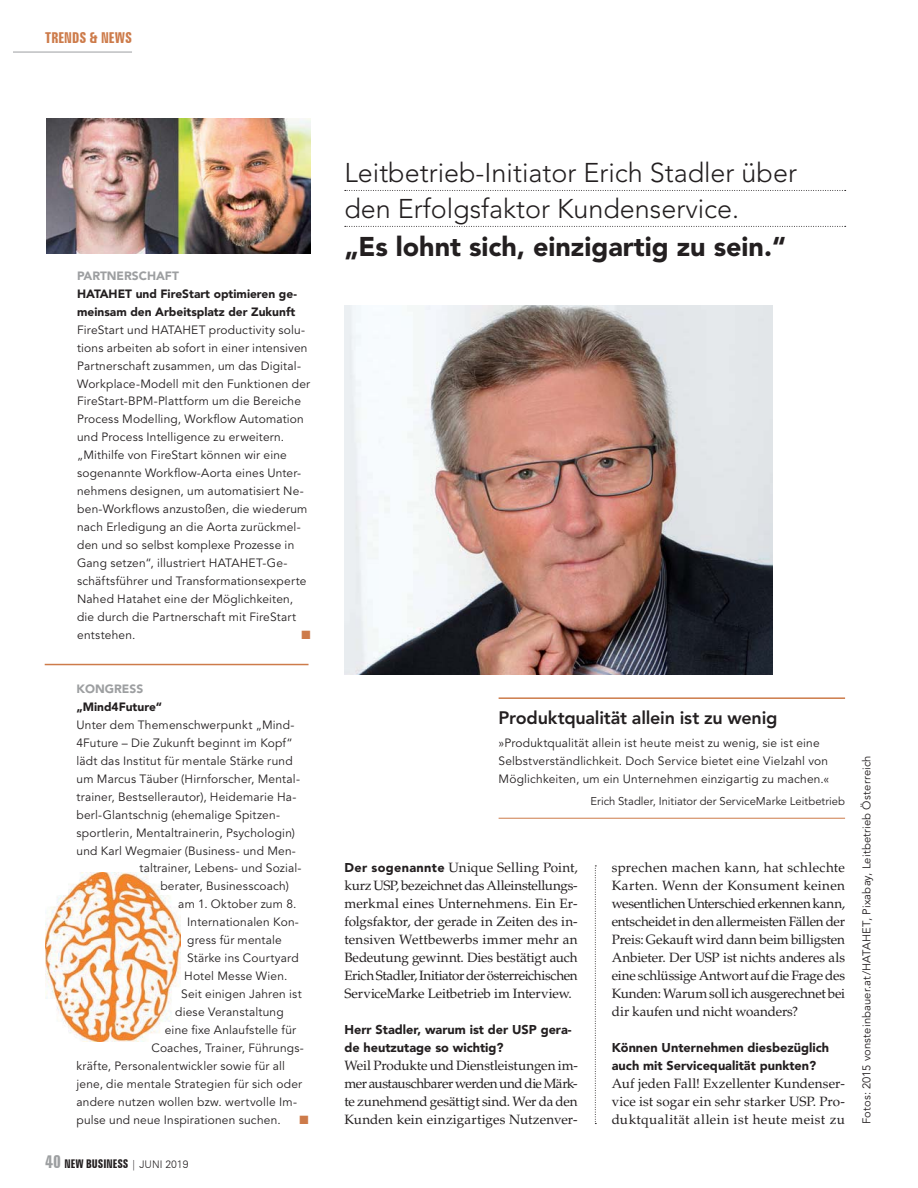
<style>
.page{position:relative;width:918px;height:1188px;background:#fff}
.page>*{position:absolute;margin:0;border:0;box-sizing:border-box;transform-origin:0 0}
.t1{font:300 27px/35.8px "Avenir LT Std";color:#231f20}
.t2{font:900 27px "Avenir LT Std";color:#231f20}
.t3{font:800 18px "Avenir LT Std";letter-spacing:-.015em;color:#231f20}
.t4{font:700 extra-condensed 15px "Zurich BT";color:#cd7b4a}
.t5{font:13.5px/18px "Palatino LT Std";color:#231f20;text-align:justify}
.t6{font:900 12.75px/18px "Avenir LT Std";color:#231f20}
.t7{font:12px/18px "Avenir LT Std";letter-spacing:.015em;color:#231f20}
.t8{font:900 12px/18px "Avenir LT Std";color:#231f20}
.t9{font:700 extra-condensed 12px "Zurich BT";color:#231f20}
.t10{font:900 12px "Avenir LT Std";color:#9d9fa1}
.t11{font:12px "Zapf Dingbats Std";color:#cd7b4a}
.t12{font:11.25px "Avenir LT Std";letter-spacing:.01em;color:#231f20}
.s1{font-size:18px;color:#9d9fa1}
.s2{font-weight:300;font-stretch:normal;font-size:10.5px}
.s3{font-family:"Avenir LT Std";font-weight:900;font-size:12.75px}
</style>
<div class="page">
<hr style="left:13px;top:52px;width:119px;height:1px;background:#9d9fa1">
<img style="left:45px;top:872px;width:136px;height:170px">
<hr style="left:499px;top:697px;width:346px;height:2px;background:#cd7b4a">
<hr style="left:499px;top:818px;width:346px;height:1px;background:#cd7b4a">
<img style="left:344px;top:305px;width:429px;height:370px">
<svg style="left:595px;top:866px;width:1px;height:258px"></svg>
<svg style="left:345px;top:190px;width:501px;height:1px"></svg>
<svg style="left:345px;top:226px;width:501px;height:1px"></svg>
<hr style="left:45px;top:664px;width:264px;height:1px;background:#cd7b4a">
<img style="left:46px;top:119px;width:264px;height:134px">
<p class="t4" style="left:45px;top:29px;width:88px">TRENDS &amp; NEWS</p>
<p class="t10" style="left:77px;top:270px;width:103px">PARTNERSCHAFT</p>
<p class="t8" style="left:77px;top:285px;width:221px">HATAHET und FireStart optimieren ge&shy;meinsam den Arbeitsplatz der Zukunft</p>
<p class="t7" style="left:77px;top:321px;width:235px">FireStart und HATAHET productivity solu&shy;tions arbeiten ab sofort in einer intensiven Partnerschaft zusammen, um das Digital-Workplace-Modell mit den Funktionen der FireStart-BPM-Plattform um die Bereiche Process Modelling, Workflow Automation und Process Intelligence zu erweitern. „Mithilfe von FireStart können wir eine sogenannte Workflow-Aorta eines Unter&shy;nehmens designen, um automatisiert Ne&shy;ben-Workflows anzustoßen, die wiederum nach Erledigung an die Aorta zurückmel&shy;den und so selbst komplexe Prozesse in Gang setzen“, illustriert HATAHET-Ge&shy;schäftsführer und Transformationsexperte Nahed Hatahet eine der Möglichkeiten, die durch die Partnerschaft mit FireStart entstehen.</p>
<p class="t11" style="left:301px;top:628px;width:11px">■</p>
<p class="t10" style="left:77px;top:684px;width:68px">KONGRESS</p>
<p class="t8" style="left:77px;top:699px;width:87px">„Mind4Future“</p>
<p class="t7" style="left:77px;top:717px;width:219px">Unter dem Themenschwerpunkt „Mind-</p>
<p class="t7" style="left:77px;top:735px;width:218px">4Future – Die Zukunft beginnt im Kopf“</p>
<p class="t7" style="left:77px;top:752px;width:218px">lädt das Institut für mentale Stärke rund</p>
<p class="t7" style="left:77px;top:770px;width:225px">um Marcus Täuber (Hirnforscher, Mental-</p>
<p class="t7" style="left:77px;top:788px;width:221px">trainer, Bestsellerautor), Heidemarie Ha-</p>
<p class="t7" style="left:77px;top:806px;width:205px">berl-Glantschnig (ehemalige Spitzen-</p>
<p class="t7" style="left:77px;top:824px;width:220px">sportlerin, Mentaltrainerin, Psychologin)</p>
<p class="t7" style="left:77px;top:842px;width:221px">und Karl Wegmaier (Business- und Men-</p>
<p class="t7" style="left:139px;top:860px;width:164px">taltrainer, Lebens- und Sozial-</p>
<p class="t7" style="left:160px;top:878px;width:130px">berater, Businesscoach)</p>
<p class="t7" style="left:178px;top:896px;width:120px">am 1. Oktober zum 8.</p>
<p class="t7" style="left:187px;top:914px;width:113px">Internationalen Kon-</p>
<p class="t7" style="left:187px;top:932px;width:96px">gress für mentale</p>
<p class="t7" style="left:187px;top:950px;width:113px">Stärke ins Courtyard</p>
<p class="t7" style="left:184px;top:968px;width:105px">Hotel Messe Wien.</p>
<p class="t7" style="left:181px;top:986px;width:122px">Seit einigen Jahren ist</p>
<p class="t7" style="left:175px;top:1004px;width:110px">diese Veranstaltung</p>
<p class="t7" style="left:165px;top:1022px;width:133px">eine fixe Anlaufstelle für</p>
<p class="t7" style="left:151px;top:1040px;width:154px">Coaches, Trainer, Führungs-</p>
<p class="t7" style="left:77px;top:1058px;width:210px">kräfte, Personalentwickler sowie für all</p>
<p class="t7" style="left:77px;top:1076px;width:227px">jene, die mentale Strategien für sich oder</p>
<p class="t7" style="left:77px;top:1094px;width:222px">andere nutzen wollen bzw. wertvolle Im-</p>
<p class="t7" style="left:77px;top:1112px;width:206px">pulse und neue Inspirationen suchen.</p>
<p class="t11" style="left:299px;top:1113px;width:11px">■</p>
<p class="t9" style="left:45px;top:1157px;width:145px"><span class="s1">40</span> NEW BUSINESS <span class="s2">| JUNI 2019</span></p>
<h1 class="t1" style="left:344px;top:156px;width:454px">Leitbetrieb-Initiator Erich Stadler über den Erfolgsfaktor Kundenservice.</h1>
<h1 class="t2" style="left:344px;top:235px;width:443px">„Es lohnt sich, einzigartig zu sein.“</h1>
<h2 class="t3" style="left:499px;top:710px;width:280px">Produktqualität allein ist zu wenig</h2>
<p class="t7" style="left:499px;top:735px;width:332px">»Produktqualität allein ist heute meist zu wenig, sie ist eine<br>Selbstverständlichkeit. Doch Service bietet eine Vielzahl von<br>Möglichkeiten, um ein Unternehmen einzigartig zu machen.«</p>
<p class="t12" style="left:591px;top:796px;width:256px">Erich Stadler, Initiator der ServiceMarke Leitbetrieb</p>
<p class="t5" style="left:344px;top:861px;width:235px"><span class="s3">Der sogenannte</span> Unique Selling Point, kurz USP, bezeichnet das Alleinstellungs&shy;merkmal eines Unternehmens. Ein Er&shy;folgsfaktor, der gerade in Zeiten des in&shy;tensiven Wettbewerbs immer mehr an Bedeutung gewinnt. Dies bestätigt auch Erich Stadler, Initiator der österreichischen ServiceMarke Leitbetrieb im Interview.</p>
<p class="t6" style="left:344px;top:1022px;width:229px">Herr Stadler, warum ist der USP gera&shy;de heutzutage so wichtig?</p>
<p class="t5" style="left:344px;top:1058px;width:235px">Weil Produkte und Dienstleistungen im&shy;mer austauschbarer werden und die Märk&shy;te zunehmend gesättigt sind. Wer da den Kunden kein einzigartiges Nutzenver-</p>
<p class="t5" style="left:612px;top:861px;width:235px">sprechen machen kann, hat schlechte Karten. Wenn der Konsument keinen wesentlichen Unterschied erkennen kann, entscheidet in den allermeisten Fällen der Preis: Gekauft wird dann beim billigsten Anbieter. Der USP ist nichts anderes als eine schlüssige Antwort auf die Frage des Kunden: Warum soll ich ausgerechnet bei dir kaufen und nicht woanders?</p>
<p class="t6" style="left:612px;top:1040px;width:219px">Können Unternehmen diesbezüglich auch mit Servicequalität punkten?</p>
<p class="t5" style="left:612px;top:1076px;width:235px">Auf jeden Fall! Exzellenter Kundenser&shy;vice ist sogar ein sehr starker USP. Pro&shy;duktqualität allein ist heute meist zu</p>
<p class="t12" style="left:862px;top:1124px;width:370px;rotate:-90deg">Fotos: 2015 vonsteinbauer.at/HATAHET, Pixabay, Leitbetrieb Österreich</p>
</div>
